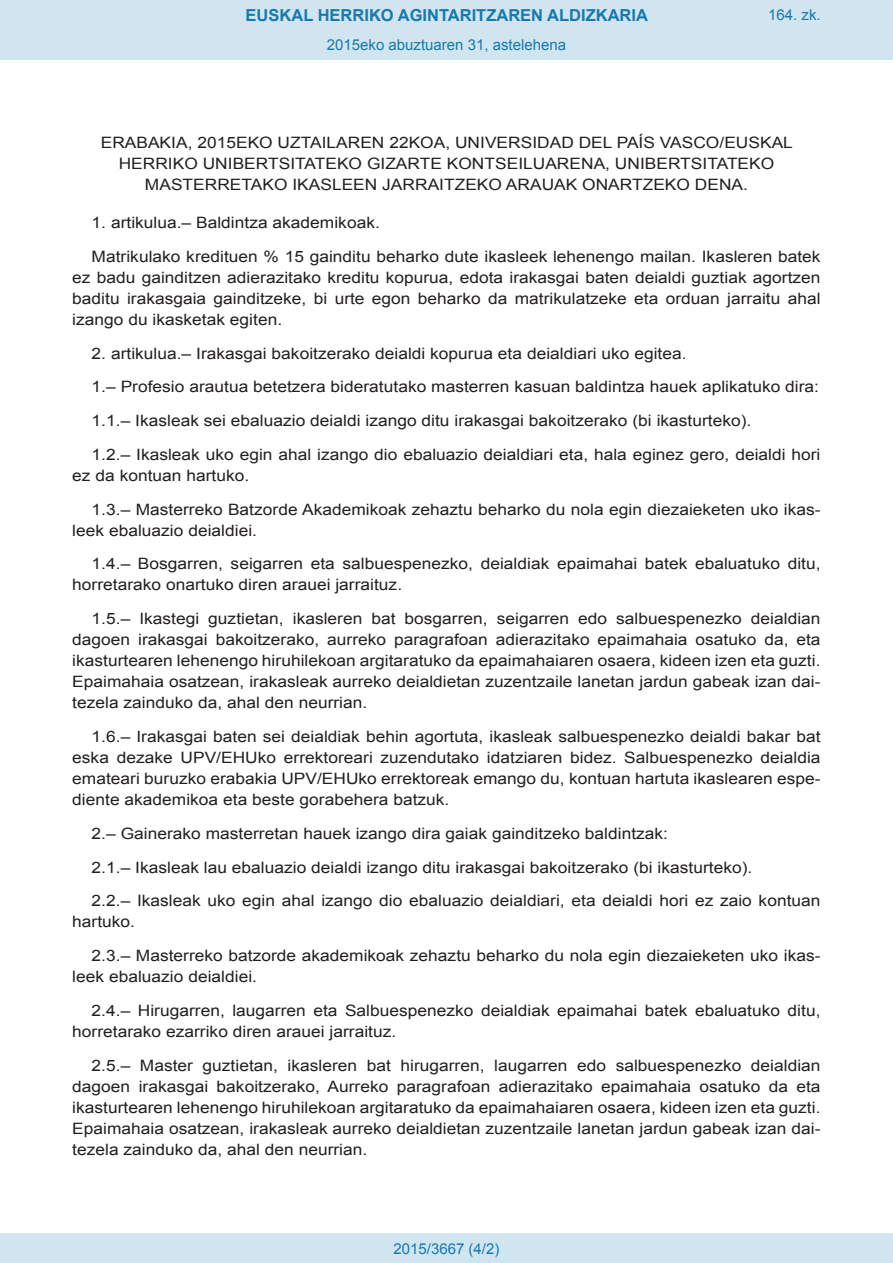
<style>
.page{position:relative;width:893px;height:1263px;background:#fff}
.page>*{position:absolute;margin:0;border:0;box-sizing:border-box;transform-origin:0 0}
.t1{font:700 16.5px "Arial";color:#1879ad}
.BOPVDetalle{font:15.6px/21px "Arial";color:#231f20;scale:1.11 1}
.BOPVClave{font:15.6px/21px "Arial";color:#231f20;text-align:center;scale:1.11 1}
.Paginacion_Centro{font:15px "Arial";color:#1879ad}
</style>
<div class="page">
<div style="left:0;top:0;width:893px;height:60px;background:#d0e5f0"></div>
<div style="left:0;top:1233px;width:893px;height:30px;background:#d0e5f0"></div>
<p class="t1" style="left:246px;top:4px;width:404px">EUSKAL HERRIKO AGINTARITZAREN ALDIZKARIA</p>
<p class="Paginacion_Centro" style="left:327px;top:35px;width:241px">2015eko abuztuaren 31, astelehena</p>
<p class="Paginacion_Centro" style="left:768px;top:5px;width:54px">164. zk.</p>
<p class="BOPVClave" style="left:101px;top:132px;width:625px">ERABAKIA, 2015EKO UZTAILAREN 22KOA, UNIVERSIDAD DEL PAÍS VASCO/EUSKAL<br>HERRIKO UNIBERTSITATEKO GIZARTE KONTSEILUARENA, UNIBERTSITATEKO<br>MASTERRETAKO IKASLEEN JARRAITZEKO ARAUAK ONARTZEKO DENA.</p>
<p class="BOPVDetalle" style="left:92px;top:212px;width:261px">1. artikulua.– Baldintza akademikoak.</p>
<p class="BOPVDetalle" style="left:72px;top:246px;width:676px;text-align:justify;text-indent:19px">Matrikulako kredituen % 15 gainditu beharko dute ikasleek lehenengo mailan. Ikasleren batek ez badu gainditzen adierazitako kreditu kopurua, edota irakasgai baten deialdi guztiak agortzen baditu irakasgaia gainditzeke, bi urte egon beharko da matrikulatzeke eta orduan jarraitu ahal izango du ikasketak egiten.</p>
<p class="BOPVDetalle" style="left:92px;top:343px;width:537px">2. artikulua.– Irakasgai bakoitzerako deialdi kopurua eta deialdiari uko egitea.</p>
<p class="BOPVDetalle" style="left:92px;top:377px;width:657px">1.– Profesio arautua betetzera bideratutako masterren kasuan baldintza hauek aplikatuko dira:</p>
<p class="BOPVDetalle" style="left:92px;top:410px;width:596px">1.1.– Ikasleak sei ebaluazio deialdi izango ditu irakasgai bakoitzerako (bi ikasturteko).</p>
<p class="BOPVDetalle" style="left:72px;top:444px;width:675px;text-indent:19px">1.2.– Ikasleak uko egin ahal izango dio ebaluazio deialdiari eta, hala eginez gero, deialdi hori ez da kontuan hartuko.</p>
<p class="BOPVDetalle" style="left:72px;top:499px;width:676px;text-indent:19px">1.3.– Masterreko Batzorde Akademikoak zehaztu beharko du nola egin diezaieketen uko ikas&shy;leek ebaluazio deialdiei.</p>
<p class="BOPVDetalle" style="left:72px;top:554px;width:676px;text-indent:19px">1.4.– Bosgarren, seigarren eta salbuespenezko, deialdiak epaimahai batek ebaluatuko ditu, horretarako onartuko diren arauei jarraituz.</p>
<p class="BOPVDetalle" style="left:72px;top:608px;width:676px;text-align:justify;text-indent:19px">1.5.– Ikastegi guztietan, ikasleren bat bosgarren, seigarren edo salbuespenezko deialdian dagoen irakasgai bakoitzerako, aurreko paragrafoan adierazitako epaimahaia osatuko da, eta ikasturtearen lehenengo hiruhilekoan argitaratuko da epaimahaiaren osaera, kideen izen eta guzti.<br>Epaimahaia osatzean, irakasleak aurreko deialdietan zuzentzaile lanetan jardun gabeak izan dai&shy;tezela zainduko da, ahal den neurrian.</p>
<p class="BOPVDetalle" style="left:72px;top:726px;width:676px;text-align:justify;text-indent:19px">1.6.– Irakasgai baten sei deialdiak behin agortuta, ikasleak salbuespenezko deialdi bakar bat eska dezake UPV/EHUko errektoreari zuzendutako idatziaren bidez. Salbuespenezko deialdia emateari buruzko erabakia UPV/EHUko errektoreak emango du, kontuan hartuta ikaslearen espe&shy;diente akademikoa eta beste gorabehera batzuk.</p>
<p class="BOPVDetalle" style="left:92px;top:823px;width:521px">2.– Gainerako masterretan hauek izango dira gaiak gainditzeko baldintzak:</p>
<p class="BOPVDetalle" style="left:92px;top:857px;width:597px">2.1.– Ikasleak lau ebaluazio deialdi izango ditu irakasgai bakoitzerako (bi ikasturteko).</p>
<p class="BOPVDetalle" style="left:72px;top:890px;width:676px;text-indent:19px">2.2.– Ikasleak uko egin ahal izango dio ebaluazio deialdiari, eta deialdi hori ez zaio kontuan hartuko.</p>
<p class="BOPVDetalle" style="left:72px;top:945px;width:676px;text-indent:19px">2.3.– Masterreko batzorde akademikoak zehaztu beharko du nola egin diezaieketen uko ikas&shy;leek ebaluazio deialdiei.</p>
<p class="BOPVDetalle" style="left:72px;top:1000px;width:675px;text-indent:19px">2.4.– Hirugarren, laugarren eta Salbuespenezko deialdiak epaimahai batek ebaluatuko ditu, horretarako ezarriko diren arauei jarraituz.</p>
<p class="BOPVDetalle" style="left:72px;top:1055px;width:676px;text-align:justify;text-indent:19px">2.5.– Master guztietan, ikasleren bat hirugarren, laugarren edo salbuespenezko deialdian dagoen irakasgai bakoitzerako, Aurreko paragrafoan adierazitako epaimahaia osatuko da eta ikasturtearen lehenengo hiruhilekoan argitaratuko da epaimahaiaren osaera, kideen izen eta guzti.<br>Epaimahaia osatzean, irakasleak aurreko deialdietan zuzentzaile lanetan jardun gabeak izan dai&shy;tezela zainduko da, ahal den neurrian.</p>
<p class="Paginacion_Centro" style="left:393px;top:1238px;width:107px">2015/3667 (4/2)</p>
</div>
